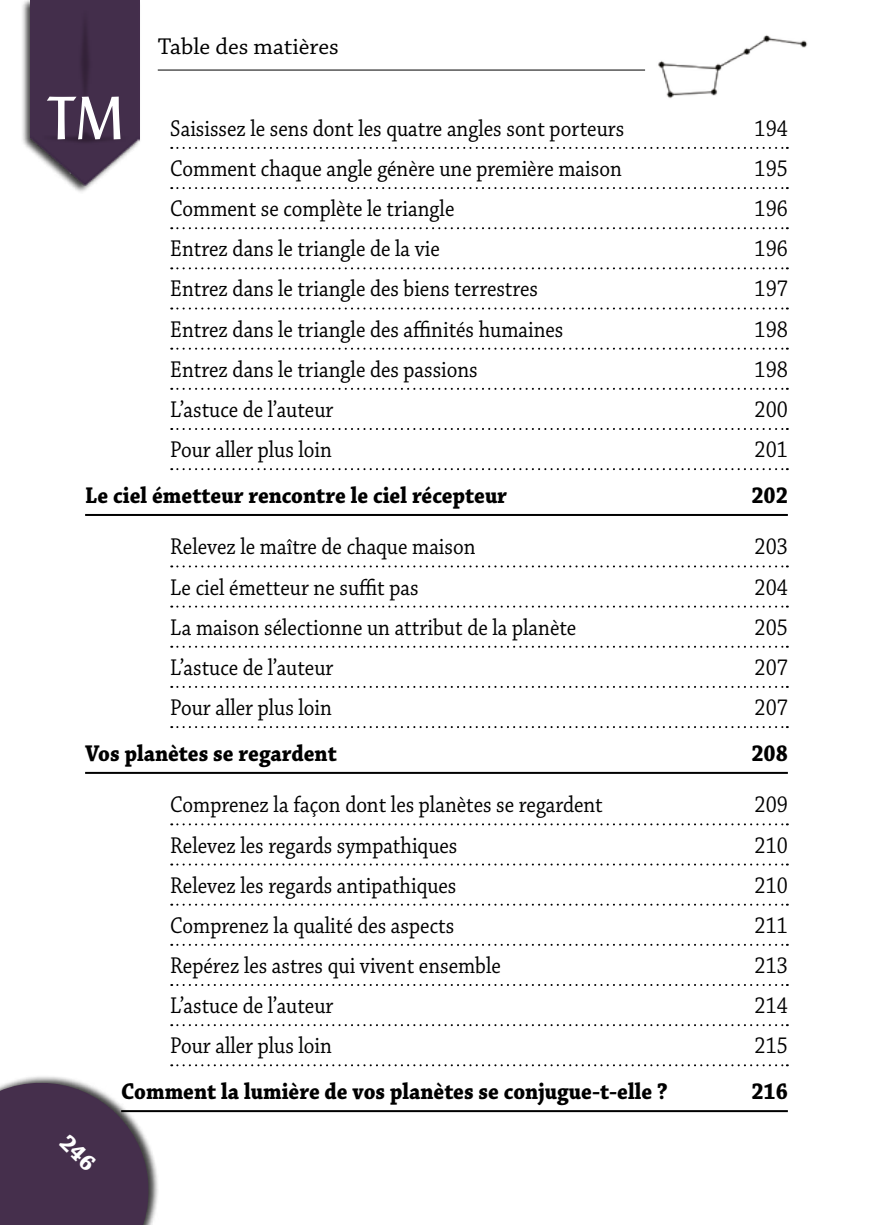
<style>
.page{position:relative;width:874px;height:1225px;background:#fff}
.page>*{position:absolute;margin:0;border:0;box-sizing:border-box;transform-origin:0 0}
.t1{font:60px "Lydian BT";color:#fff}
.t2{font:24px "Chaparral Pro";color:#000;scale:.88 1}
.t3{font:700 24px "Chaparral Pro";color:#000;scale:.9 1}
.t4{font:24px "Chaparral Pro";color:#000}
</style>
<div class="page">
<div style="left:0;top:1074px;width:159px;height:151px;background:#000;opacity:.75"></div>
<img style="left:644px;top:35px;width:164px;height:64px">
<hr style="left:158px;top:70px;width:486px;height:1px;background:#000">
<div style="left:21px;top:0;width:120px;height:194px;background:#000;opacity:.75"></div>
<img style="left:31px;top:0;width:108px;height:185px">
<svg style="left:171px;top:147px;width:616px;height:2px"></svg>
<svg style="left:171px;top:187px;width:616px;height:2px"></svg>
<svg style="left:171px;top:227px;width:616px;height:2px"></svg>
<svg style="left:171px;top:267px;width:616px;height:2px"></svg>
<svg style="left:171px;top:307px;width:616px;height:2px"></svg>
<svg style="left:171px;top:348px;width:616px;height:2px"></svg>
<svg style="left:171px;top:388px;width:616px;height:2px"></svg>
<svg style="left:171px;top:428px;width:616px;height:2px"></svg>
<svg style="left:171px;top:468px;width:616px;height:2px"></svg>
<hr style="left:85px;top:514px;width:702px;height:2px;background:#000">
<svg style="left:171px;top:565px;width:616px;height:2px"></svg>
<svg style="left:171px;top:605px;width:616px;height:2px"></svg>
<svg style="left:171px;top:646px;width:616px;height:2px"></svg>
<svg style="left:171px;top:686px;width:616px;height:2px"></svg>
<svg style="left:171px;top:726px;width:616px;height:2px"></svg>
<hr style="left:85px;top:772px;width:702px;height:2px;background:#000">
<svg style="left:171px;top:823px;width:616px;height:2px"></svg>
<svg style="left:171px;top:863px;width:616px;height:2px"></svg>
<svg style="left:171px;top:903px;width:616px;height:2px"></svg>
<svg style="left:171px;top:944px;width:616px;height:2px"></svg>
<svg style="left:171px;top:984px;width:616px;height:2px"></svg>
<svg style="left:171px;top:1024px;width:616px;height:2px"></svg>
<svg style="left:171px;top:1064px;width:616px;height:2px"></svg>
<hr style="left:121px;top:1110px;width:666px;height:2px;background:#000">
<svg style="left:0;top:1082px;width:148px;height:143px;background:#55425b"></svg>
<p class="t4" style="left:158px;top:33px;width:182px">Table des matières</p>
<h1 class="t1" style="left:47px;top:81px;width:79px">TM</h1>
<p class="t2" style="left:170px;top:115px;width:517px">Saisissez le sens dont les quatre angles sont porteurs</p>
<p class="t2" style="left:754px;top:115px;width:39px">194</p>
<p class="t2" style="left:170px;top:155px;width:514px">Comment chaque angle génère une première maison</p>
<p class="t2" style="left:754px;top:155px;width:39px">195</p>
<p class="t2" style="left:170px;top:195px;width:324px">Comment se complète le triangle</p>
<p class="t2" style="left:754px;top:195px;width:39px">196</p>
<p class="t2" style="left:170px;top:235px;width:308px">Entrez dans le triangle de la vie</p>
<p class="t2" style="left:754px;top:235px;width:39px">196</p>
<p class="t2" style="left:170px;top:275px;width:419px">Entrez dans le triangle des biens terrestres</p>
<p class="t2" style="left:754px;top:275px;width:39px">197</p>
<p class="t2" style="left:170px;top:316px;width:448px">Entrez dans le triangle des affinités humaines</p>
<p class="t2" style="left:754px;top:316px;width:39px">198</p>
<p class="t2" style="left:170px;top:356px;width:351px">Entrez dans le triangle des passions</p>
<p class="t2" style="left:754px;top:356px;width:39px">198</p>
<p class="t2" style="left:170px;top:396px;width:187px">L’astuce de l’auteur</p>
<p class="t2" style="left:754px;top:396px;width:39px">200</p>
<p class="t2" style="left:170px;top:436px;width:185px">Pour aller plus loin</p>
<p class="t2" style="left:754px;top:436px;width:39px">201</p>
<p class="t3" style="left:85px;top:481px;width:470px">Le ciel émetteur rencontre le ciel récepteur</p>
<p class="t3" style="left:751px;top:481px;width:42px">202</p>
<p class="t2" style="left:170px;top:533px;width:348px">Relevez le maître de chaque maison</p>
<p class="t2" style="left:754px;top:533px;width:39px">203</p>
<p class="t2" style="left:170px;top:573px;width:283px">Le ciel émetteur ne suffit pas</p>
<p class="t2" style="left:754px;top:573px;width:39px">204</p>
<p class="t2" style="left:170px;top:614px;width:462px">La maison sélectionne un attribut de la planète</p>
<p class="t2" style="left:754px;top:614px;width:39px">205</p>
<p class="t2" style="left:170px;top:654px;width:187px">L’astuce de l’auteur</p>
<p class="t2" style="left:754px;top:654px;width:39px">207</p>
<p class="t2" style="left:170px;top:694px;width:185px">Pour aller plus loin</p>
<p class="t2" style="left:754px;top:694px;width:39px">207</p>
<p class="t3" style="left:85px;top:739px;width:281px">Vos planètes se regardent</p>
<p class="t3" style="left:751px;top:739px;width:42px">208</p>
<p class="t2" style="left:170px;top:791px;width:493px">Comprenez la façon dont les planètes se regardent</p>
<p class="t2" style="left:754px;top:791px;width:39px">209</p>
<p class="t2" style="left:170px;top:831px;width:327px">Relevez les regards sympathiques</p>
<p class="t2" style="left:754px;top:831px;width:39px">210</p>
<p class="t2" style="left:170px;top:871px;width:326px">Relevez les regards antipathiques</p>
<p class="t2" style="left:754px;top:871px;width:39px">210</p>
<p class="t2" style="left:170px;top:912px;width:324px">Comprenez la qualité des aspects</p>
<p class="t2" style="left:754px;top:912px;width:39px">211</p>
<p class="t2" style="left:170px;top:952px;width:377px">Repérez les astres qui vivent ensemble</p>
<p class="t2" style="left:754px;top:952px;width:39px">213</p>
<p class="t2" style="left:170px;top:992px;width:187px">L’astuce de l’auteur</p>
<p class="t2" style="left:754px;top:992px;width:39px">214</p>
<p class="t2" style="left:170px;top:1032px;width:185px">Pour aller plus loin</p>
<p class="t2" style="left:754px;top:1032px;width:39px">215</p>
<p class="t3" style="left:121px;top:1077px;width:608px">Comment la lumière de vos planètes se conjugue-t-elle ?</p>
<p class="t3" style="left:751px;top:1077px;width:42px">216</p>
</div>
